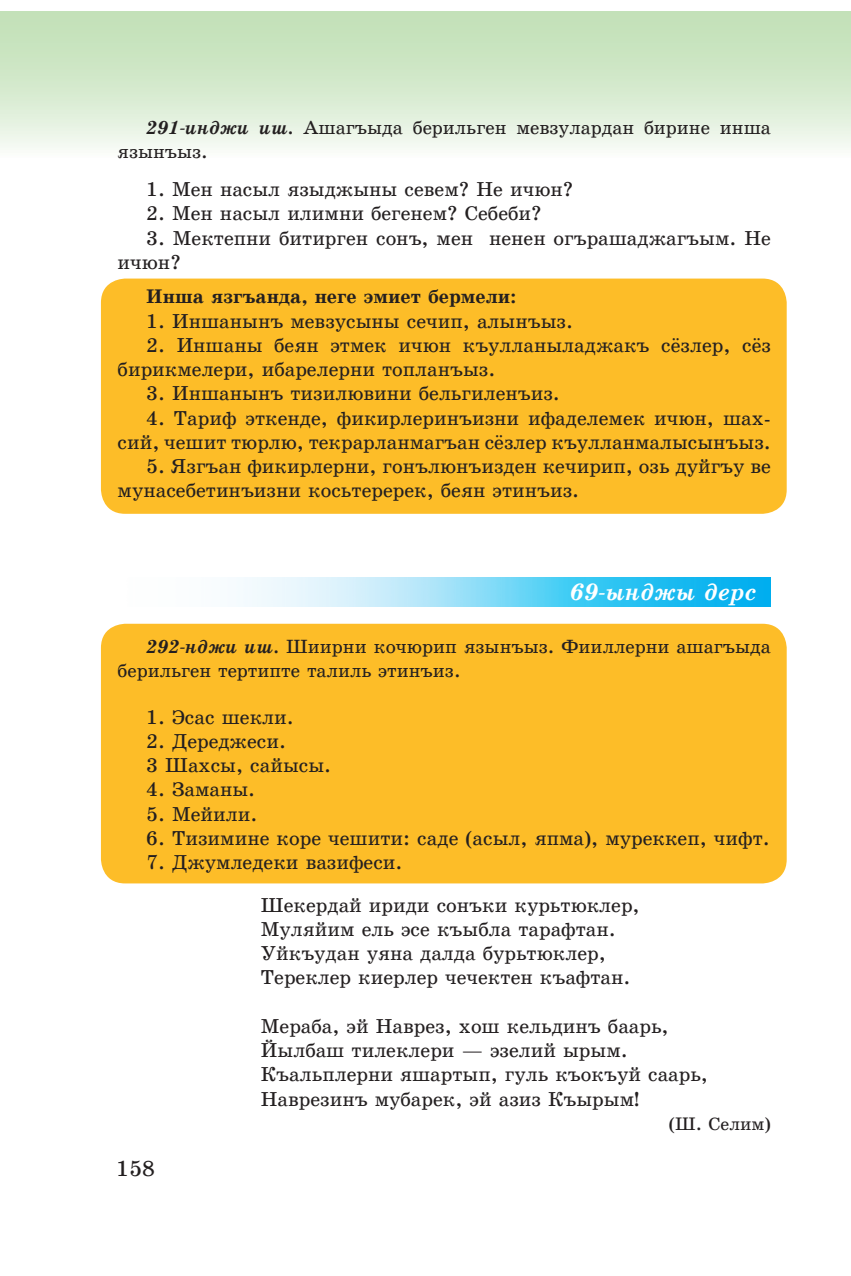
<style>
.page{position:relative;width:851px;height:1276px;background:#fff}
.page>*{position:absolute;margin:0;border:0;box-sizing:border-box;transform-origin:0 0}
.t1{font:italic 24.2px "AXP School Book C Bold";color:#fff}
.t2{font:22.2px "School Book CTT";color:#231f20}
.t3{font:20.2px/24.2px "School Book CTT";color:#231f20}
.t4{font:20.2px "AXP School Book C Bold";color:#231f20}
.t5{font:19.2px/24.2px "School Book CTT";color:#231f20}
.t6{font:18.2px "School Book CTT";color:#231f20}
.s1{font-family:"AXP School Book C Bold";font-style:italic}
</style>
<div class="page">
<div style="left:0;top:11px;width:850px;height:147px;background:linear-gradient(to bottom,#bbddaf,#f4f9f2)"></div>
<div style="left:101px;top:624px;width:685px;height:259px;background:#fdbd28;border-radius:24px"></div>
<div style="left:101px;top:278px;width:685px;height:236px;background:#fdbd28;border-radius:24px"></div>
<img style="left:237px;top:578px;width:533px;height:28px">
<p class="t5" style="left:118px;top:115px;width:654px;text-indent:29px"><span class="s1">291-инджи иш.</span> Ашагъыда берильген мевзулардан бирине инша язынъыз.</p>
<p class="t3" style="left:146px;top:177px;width:428px">1. Мен насыл языджыны севем? Не ичюн?</p>
<p class="t3" style="left:146px;top:202px;width:397px">2. Мен насыл илимни бегенем? Себеби?</p>
<p class="t3" style="left:118px;top:226px;width:654px;text-indent:29px">3. Мектепни битирген сонъ, мен ненен огърашаджагъым. Не ичюн?</p>
<p class="t4" style="left:146px;top:286px;width:371px">Инша язгъанда, неге эмиет бермели:</p>
<p class="t3" style="left:146px;top:309px;width:428px">1. Иншанынъ мевзусыны сечип, алынъыз.</p>
<p class="t3" style="left:118px;top:333px;width:654px;text-indent:29px">2. Иншаны беян этмек ичюн къулланыладжакъ сёзлер, сёз бирикмелери, ибарелерни топланъыз.</p>
<p class="t3" style="left:146px;top:381px;width:415px">3. Иншанынъ тизилювини бельгиленъиз.</p>
<p class="t3" style="left:118px;top:406px;width:654px;text-indent:29px">4. Тариф эткенде, фикирлеринъизни ифаделемек ичюн, шах сий, чешит тюрлю, текрарланмагъан сёзлер къулланмалысынъыз.</p>
<p class="t3" style="left:118px;top:454px;width:654px;text-indent:29px">5. Язгъан фикирлерни, гонълюнъизден кечирип, озь дуйгъу ве мунасебетинъизни косьтеререк, беян этинъиз.</p>
<p class="t1" style="left:570px;top:579px;width:187px">69-ынджы дерс</p>
<p class="t5" style="left:118px;top:634px;width:654px;text-indent:29px"><span class="s1">292-нджи иш.</span> Шиирни кочюрип язынъыз. Фииллерни ашагъыда берильген тертипте талиль этинъиз.</p>
<p class="t3" style="left:146px;top:705px;width:149px">1. Эсас шекли.</p>
<p class="t3" style="left:146px;top:729px;width:186px">2. Дереджеси.<br>3 Шахсы, сайысы.</p>
<p class="t3" style="left:146px;top:777px;width:110px">4. Заманы.</p>
<p class="t3" style="left:146px;top:802px;width:113px">5. Мейили.</p>
<p class="t3" style="left:146px;top:826px;width:625px">6. Тизимине коре чешити: саде (асыл, япма), муреккеп, чифт.</p>
<p class="t3" style="left:261px;top:841px;width:380px;line-height:42.4px;text-indent:-115px">7. Джумледеки вазифеси.<br>Шекердай ириди сонъки курьтюклер,</p>
<p class="t3" style="left:261px;top:917px;width:371px">Муляйим ель эсе къыбла тарафтан.<br>Уйкъудан уяна далда бурьтюклер,<br>Тереклер киерлер чечектен къафтан.</p>
<p class="t3" style="left:261px;top:1014px;width:448px">Мераба, эй Наврез, хош кельдинъ баарь, Йылбаш тилеклери — эзелий ырым.<br>Къальплерни яшартып, гуль къокъуй саарь, Наврезинъ мубарек, эй азиз Къырым!</p>
<p class="t6" style="left:668px;top:1114px;width:103px">(Ш. Селим)</p>
<p class="t2" style="left:116px;top:1157px;width:40px">158</p>
</div>
